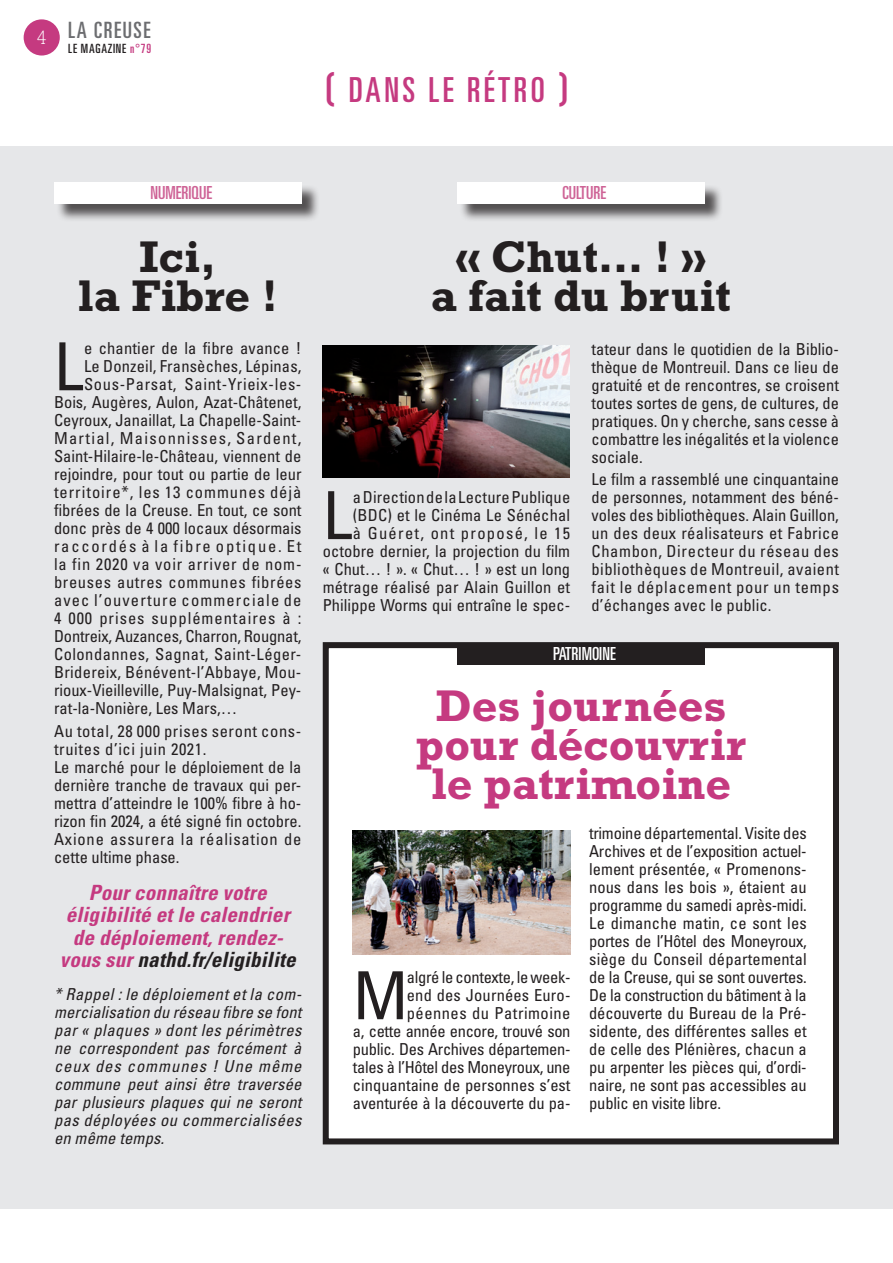
<style>
.page{position:relative;width:893px;height:1263px;background:#fff}
.page>*{position:absolute;margin:0;border:0;box-sizing:border-box;transform-origin:0 0}
.t1{font:condensed 66.3px "Univers LT Std";color:#231f20}
.t2{font:700 45px/39px "Rockwell Std";color:#c53a80;text-align:center}
.t3{font:700 45px/39px "Rockwell Std";color:#231f20;text-align:center}
.t4{font:ultra-condensed 34.5px "Univers LT Std";letter-spacing:.1em;color:#c53a80}
.t5{font:ultra-condensed 22.5px "Univers LT Std";letter-spacing:.07em;color:#6c6d70}
.t6{font:italic 700 condensed 21px/22.5px "Univers LT Std";letter-spacing:.01em;color:#c53a80;text-align:center}
.t7{font:300 19.5px "Rockwell Std";color:#fff}
.t8{font:ultra-condensed 18px "Univers LT Std";color:#ce6396}
.t9{font:ultra-condensed 18px "Univers LT Std";color:#fff}
.t10{font:condensed 16.5px/18px "Univers LT Std";color:#231f20;text-align:justify}
.t11{font:italic condensed 16.5px/18px "Univers LT Std";letter-spacing:.03em;color:#231f20;text-align:justify}
.t12{font:condensed 16.5px/18px "Univers LT Std";letter-spacing:-.02em;color:#231f20;text-align:right}
.t13{font:condensed 16.5px "Univers LT Std";letter-spacing:.04em;color:#231f20}
.t14{font:condensed 16.5px "Univers LT Std";letter-spacing:.06em;color:#231f20}
.t15{font:condensed 16.5px "Univers LT Std";letter-spacing:.02em;color:#231f20}
.t16{font:condensed 16.5px "Univers LT Std";letter-spacing:.03em;color:#231f20}
.t17{font:condensed 16.5px "Univers LT Std";letter-spacing:.08em;color:#231f20}
.t18{font:condensed 16.5px "Univers LT Std";letter-spacing:.05em;color:#231f20}
.t19{font:condensed 16.5px "Univers LT Std";letter-spacing:.07em;color:#231f20}
.t20{font:condensed 16.5px "Univers LT Std";letter-spacing:.11em;color:#231f20}
.t21{font:ultra-condensed 12.75px "Univers LT Std";letter-spacing:.06em;color:#231f20}
.s1{color:#c53a80}
.s2{font-family:"Seebad LT Std";font-stretch:normal}
.s3{color:#231f20}
</style>
<div class="page">
<div style="left:0;top:147px;width:893px;height:1062px;background:#e6e7e9"></div>
<div style="left:326px;top:645px;width:510px;height:496px;background:#fff"></div>
<div style="left:323px;top:642px;width:516px;height:502px;border:6px solid #231f20"></div>
<div style="left:24px;top:19px;width:36px;height:37px;background:#c53a80;border-radius:50%"></div>
<div style="left:56px;top:185px;width:264px;height:37px;background:#231f20;opacity:.75"></div>
<div style="left:54px;top:182px;width:247px;height:22px;background:#fff"></div>
<div style="left:459px;top:185px;width:264px;height:37px;background:#231f20;opacity:.75"></div>
<div style="left:457px;top:182px;width:248px;height:22px;background:#fff"></div>
<img style="left:323px;top:346px;width:247px;height:131px">
<div style="left:457px;top:643px;width:248px;height:21px;background:#231f20"></div>
<img style="left:353px;top:831px;width:217px;height:124px">
<p class="t7" style="left:37px;top:26px;width:12px">4</p>
<h3 class="t5" style="left:68px;top:17px;width:84px">LA CREUSE</h3>
<p class="t21" style="left:68px;top:41px;width:84px">LE MAGAZINE <span class="s1">N°79</span></p>
<h3 class="t4" style="left:324px;top:70px;width:246px"><span class="s2">(</span> DANS LE RÉTRO <span class="s2">)</span></h3>
<p class="t8" style="left:150px;top:183px;width:8px">NUMERIQUE</p>
<h2 class="t3" style="left:78px;top:237px;width:201px">Ici,<br>la Fibre !</h2>
<h1 class="t1" style="left:54px;top:325px;width:31px">L</h1>
<p class="t10" style="left:84px;top:339px;width:219px">e chantier de la fibre avance !</p>
<p class="t10" style="left:84px;top:357px;width:219px">Le Donzeil, Fransèches, Lépinas,</p>
<p class="t13" style="left:84px;top:374px;width:219px">Sous-Parsat, Saint-Yrieix-les-</p>
<p class="t10" style="left:54px;top:393px;width:249px">Bois, Augères, Aulon, Azat-Châtenet,</p>
<p class="t10" style="left:54px;top:411px;width:249px">Ceyroux, Janaillat, La Chapelle-Saint-</p>
<p class="t17" style="left:54px;top:428px;width:249px">Martial, Maisonnisses, Sardent,</p>
<p class="t10" style="left:54px;top:447px;width:249px">Saint-Hilaire-le-Château, viennent de</p>
<p class="t10" style="left:54px;top:465px;width:249px">rejoindre, pour tout ou partie de leur</p>
<p class="t14" style="left:54px;top:482px;width:249px">territoire*, les 13 communes déjà</p>
<p class="t10" style="left:54px;top:501px;width:249px">fibrées de la Creuse. En tout, ce sont</p>
<p class="t10" style="left:54px;top:519px;width:249px">donc près de 4 000 locaux désormais</p>
<p class="t20" style="left:54px;top:536px;width:249px">raccordés à la fibre optique. Et</p>
<p class="t18" style="left:54px;top:554px;width:249px">la fin 2020 va voir arriver de nom-</p>
<p class="t13" style="left:54px;top:572px;width:249px">breuses autres communes fibrées</p>
<p class="t19" style="left:54px;top:590px;width:249px">avec l’ouverture commerciale de</p>
<p class="t14" style="left:54px;top:608px;width:249px">4 000 prises supplémentaires à :</p>
<p class="t10" style="left:54px;top:627px;width:249px">Dontreix, Auzances, Charron, Rougnat,</p>
<p class="t16" style="left:54px;top:644px;width:249px">Colondannes, Sagnat, Saint-Léger-</p>
<p class="t15" style="left:54px;top:662px;width:249px">Bridereix, Bénévent-l’Abbaye, Mou-</p>
<p class="t10" style="left:54px;top:681px;width:249px">rioux-Vieilleville, Puy-Malsignat, Pey-</p>
<p class="t10" style="left:54px;top:699px;width:185px">rat-la-Nonière, Les Mars,…</p>
<p class="t10" style="left:54px;top:721px;width:249px;text-align:left">Au total, 28 000 prises seront cons&shy;truites d’ici juin 2021.<br>Le marché pour le déploiement de la dernière tranche de travaux qui per&shy;mettra d’atteindre le 100% fibre à ho&shy;rizon fin 2024, a été signé fin octobre.<br>Axione assurera la réalisation de cette ultime phase.</p>
<p class="t6" style="left:60px;top:881px;width:237px">Pour connaître votre éligibilité et le calendrier de déploiement, rendez&shy;vous sur <span class="s3">nathd.fr/eligibilite</span></p>
<p class="t11" style="left:54px;top:985px;width:249px">* Rappel : le déploiement et la com&shy;mercialisation du réseau fibre se font par « plaques » dont les périmètres ne correspondent pas forcément à ceux des communes ! Une même commune peut ainsi être traversée par plusieurs plaques qui ne seront pas déployées ou commercialisées en même temps.</p>
<p class="t8" style="left:562px;top:183px;width:32px">CULTURE</p>
<h2 class="t3" style="left:431px;top:237px;width:302px">« Chut… ! »<br>a fait du bruit</h2>
<p class="t10" style="left:591px;top:340px;width:249px">tateur dans le quotidien de la Biblio&shy;thèque de Montreuil. Dans ce lieu de gratuité et de rencontres, se croisent toutes sortes de gens, de cultures, de pratiques. On y cherche, sans cesse à combattre les inégalités et la violence sociale.</p>
<p class="t10" style="left:591px;top:470px;width:249px">Le film a rassemblé une cinquantaine de personnes, notamment des béné&shy;voles des bibliothèques. Alain Guillon, un des deux réalisateurs et Fabrice Chambon, Directeur du réseau des bibliothèques de Montreuil, avaient fait le déplacement pour un temps d’échanges avec le public.</p>
<p class="t9" style="left:553px;top:643px;width:26px">PATRIMOINE</p>
<h2 class="t2" style="left:416px;top:685px;width:331px">Des journées pour découvrir le patrimoine</h2>
<p class="t10" style="left:323px;top:488px;width:249px;text-align:right">a Direction de la Lecture Publique (BDC) et le Cinéma Le Sénéchal<br>à Guéret, ont proposé, le 15 octobre dernier, la projection du film « Chut… ! ». « Chut… ! » est un long métrage réalisé par Alain Guillon et Philippe Worms qui entraîne le spec-</p>
<h1 class="t1" style="left:323px;top:473px;width:31px">L</h1>
<p class="t12" style="left:353px;top:968px;width:219px">algré le contexte, le week-<br>end des Journées Euro&shy;péennes du Patrimoine<br>a, cette année encore, trouvé son public. Des Archives départemen&shy;tales à l’Hôtel des Moneyroux, une cinquantaine de personnes s’est aventurée à la découverte du pa-</p>
<h1 class="t1" style="left:353px;top:954px;width:57px">M</h1>
<p class="t10" style="left:589px;top:824px;width:219px">trimoine départemental. Visite des Archives et de l’exposition actuel&shy;lement présentée, « Promenons&shy;nous dans les bois », étaient au programme du samedi après-midi.<br>Le dimanche matin, ce sont les portes de l’Hôtel des Moneyroux, siège du Conseil départemental de la Creuse, qui se sont ouvertes.<br>De la construction du bâtiment à la découverte du Bureau de la Pré&shy;sidente, des différentes salles et de celle des Plénières, chacun a pu arpenter les pièces qui, d’ordi&shy;naire, ne sont pas accessibles au public en visite libre.</p>
</div>
